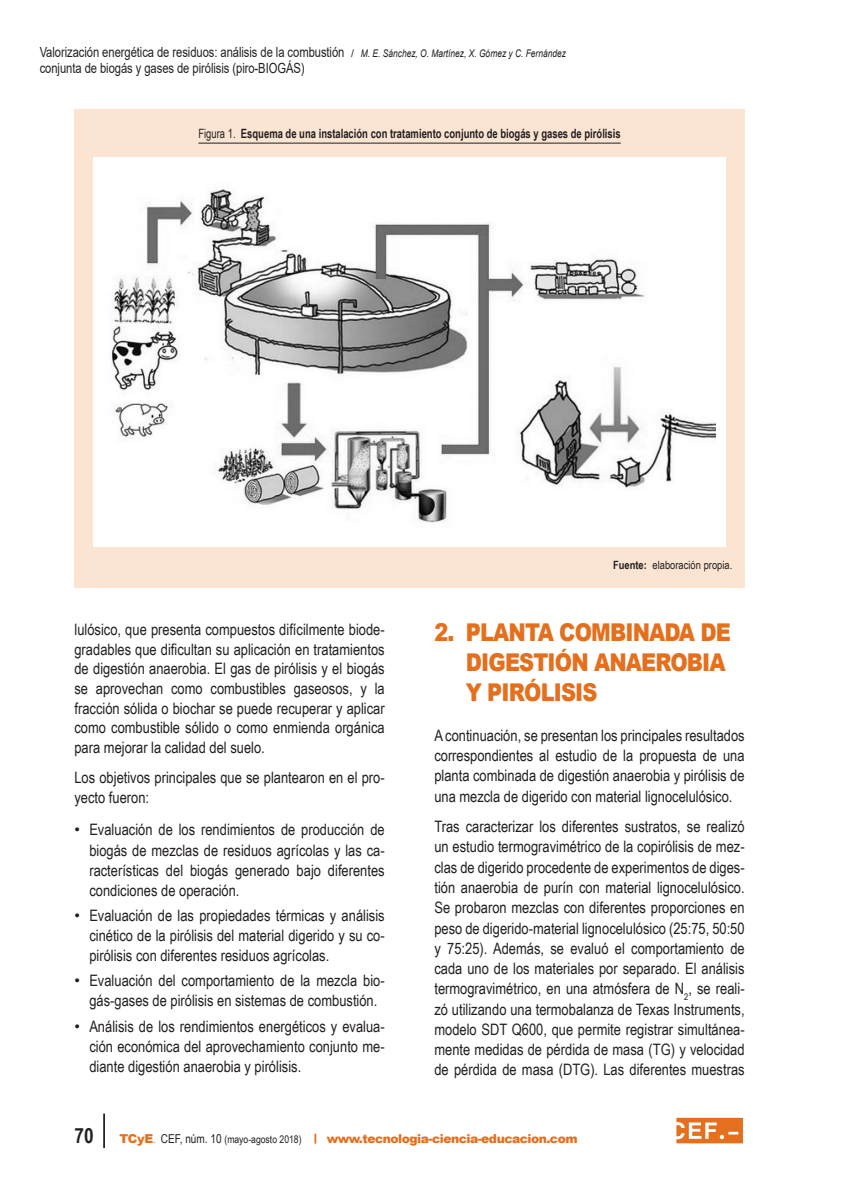
<style>
.page{position:relative;width:844px;height:1191px;background:#fff}
.page>*{position:absolute;margin:0;border:0;box-sizing:border-box;transform-origin:0 0}
._1__epigrafe{font:900 24.5px/29.8px "Arial";letter-spacing:-.04em;color:#e4701e;scale:.85 1}
.texto_general{font:15.75px/20.3px "Arial Narrow";color:#231f20;text-align:justify}
.sangria__bolo{font:15.75px/20.1px "Arial Narrow";color:#231f20;text-align:justify}
.t1{font:14px/15.8px "Arial";letter-spacing:-.005em;color:#231f20;scale:.8 1}
.Tablas_título{font:700 12.78px "Arial Narrow";color:#231f20;scale:.9 1}
.t2{font:900 12.25px "Arial";letter-spacing:-.04em;color:#e4701e}
.nota_al_pie{font:11.38px "Arial Narrow";color:#231f20}
.t3{font:10.5px "Arial Narrow";color:#231f20}
.s1{font-size:10.5px}
.s2{font-style:italic;font-size:10.5px}
.s3{font-weight:400}
.s4{font-family:"Arial"}
.s5{font-weight:700}
.s6{font-weight:700;font-size:21px}
.s7{font-family:"Arial";font-weight:900;font-size:12.25px;color:#e4701e}
.s8{font-size:12.25px;color:#e4701e}
.s9{font-size:12.25px}
</style>
<div class="page">
<hr style="left:103px;top:1113px;width:2px;height:35px;background:#231f20">
<svg style="left:314px;top:1133px;width:2px;height:10px"></svg>
<svg style="left:676px;top:1117px;width:66px;height:26px;background:#ea9051"></svg>
<div style="left:74px;top:109px;width:670px;height:478px;background:#fbe5d2"></div>
<hr style="left:198px;top:143px;width:422px;height:1px;background:#231f20">
<div style="left:93px;top:157px;width:632px;height:390px;background:#fff"></div>
<img style="left:111px;top:188px;width:604px;height:335px">
<p class="t1" style="left:40px;top:44px;width:659px">Valorización energética de residuos: análisis de la combustión <span class="s1">/</span> <span class="s2">M. E. Sánchez, O. Martínez, X. Gómez y C. Fernández </span>conjunta de biogás y gases de pirólisis (piro-BIOGÁS)</p>
<p class="Tablas_título" style="left:198px;top:124px;width:470px"><span class="s3">Figura 1.</span> Esquema de una instalación con tratamiento conjunto de biogás y gases de pirólisis</p>
<p class="texto_general" style="left:74px;top:619px;width:312px;line-height:19.6px">lulósico, que presenta compuestos difícilmente biode&shy;gradables que dificultan su aplicación en tratamientos de digestión anaerobia. El gas de pirólisis y el biogás se aprovechan como combustibles gaseosos, y la fracción sólida o biochar se puede recuperar y aplicar como combustible sólido o como enmienda orgánica para mejorar la calidad del suelo.</p>
<p class="texto_general" style="left:74px;top:766px;width:312px">Los objetivos principales que se plantearon en el pro&shy;yecto fueron:</p>
<p class="sangria__bolo" style="left:89px;top:819px;width:297px;text-indent:-15px"><span class="s4">•</span> Evaluación de los rendimientos de producción de biogás de mezclas de residuos agrícolas y las ca&shy;racterísticas del biogás generado bajo diferentes condiciones de operación.</p>
<p class="sangria__bolo" style="left:89px;top:904px;width:297px;text-indent:-15px"><span class="s4">•</span> Evaluación de las propiedades térmicas y análisis cinético de la pirólisis del material digerido y su co&shy;pirólisis con diferentes residuos agrícolas.</p>
<p class="sangria__bolo" style="left:74px;top:970px;width:312px;text-align:center"><span class="s4">•</span> Evaluación del comportamiento de la mezcla bio&shy;gás-gases de pirólisis en sistemas de combustión.</p>
<p class="sangria__bolo" style="left:89px;top:1015px;width:297px;text-indent:-15px"><span class="s4">•</span> Análisis de los rendimientos energéticos y evalua&shy;ción económica del aprovechamiento conjunto me&shy;diante digestión anaerobia y pirólisis.</p>
<p class="nota_al_pie" style="left:613px;top:557px;width:120px"><span class="s5">Fuente:</span> elaboración propia.</p>
<p class="_1__epigrafe" style="left:465px;top:617px;width:313px;text-indent:-31px">2. PLANTA COMBINADA DE<br>DIGESTIÓN ANAEROBIA<br>Y PIRÓLISIS</p>
<p class="texto_general" style="left:434px;top:724px;width:312px">A continuación, se presentan los principales resultados correspondientes al estudio de la propuesta de una planta combinada de digestión anaerobia y pirólisis de una mezcla de digerido con material lignocelulósico.</p>
<p class="texto_general" style="left:434px;top:815px;width:312px">Tras caracterizar los diferentes sustratos, se realizó un estudio termogravimétrico de la copirólisis de mez&shy;clas de digerido procedente de experimentos de diges&shy;tión anaerobia de purín con material lignocelulósico.<br>Se probaron mezclas con diferentes proporciones en peso de digerido-material lignocelulósico (25:75, 50:50 y 75:25). Además, se evaluó el comportamiento de cada uno de los materiales por separado. El análisis termogravimétrico, en una atmósfera de N<sub>2</sub>, se reali&shy;zó utilizando una termobalanza de Texas Instruments, modelo SDT Q600, que permite registrar simultánea&shy;mente medidas de pérdida de masa (TG) y velocidad de pérdida de masa (DTG). Las diferentes muestras</p>
<p class="t3" style="left:74px;top:1131px;width:228px"><span class="s6">70</span> <span class="s7">TCyE</span><span class="s8">.</span> <span class="s9">CEF, núm. 10</span> (mayo-agosto 2018)</p>
<p class="t2" style="left:326px;top:1129px;width:252px">www.tecnologia-ciencia-educacion.com</p>
</div>
